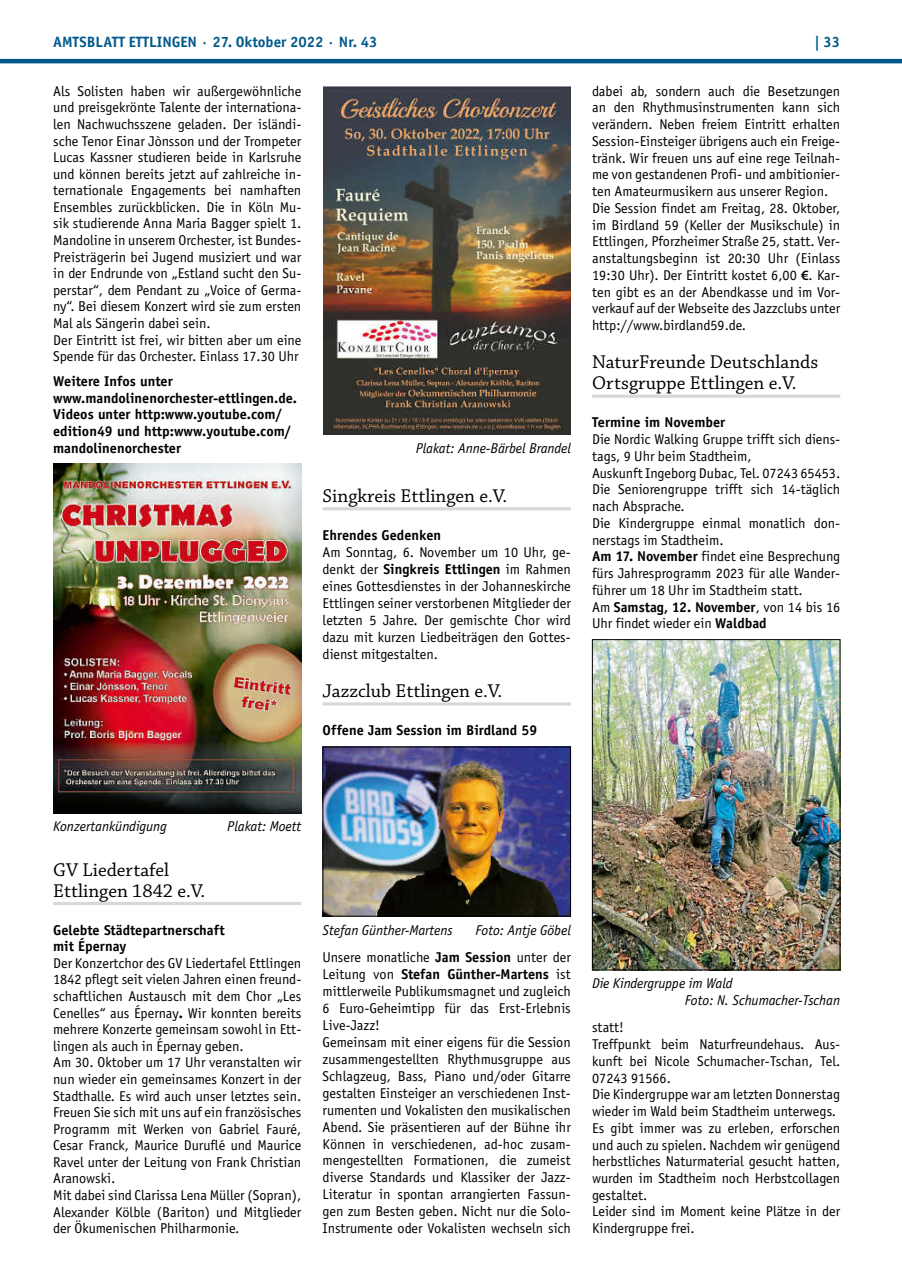
<style>
.page{position:relative;width:902px;height:1280px;background:#fff}
.page>*{position:absolute;margin:0;border:0;box-sizing:border-box;transform-origin:0 0}
.t1{font:19.5px/21.1px "Chaparral Pro";color:#000}
.t2{font:700 15px "Officina Sans";color:#00588b}
.t3{font:14.25px/16.8px "Officina Sans";color:#000}
.t4{font:700 14.25px/16.6px "Officina Sans";color:#000}
.t5{font:italic 14.25px/16.8px "Officina Sans";color:#000}
.s1{font-family:"Myriad Pro";font-weight:600}
.s2{font-weight:700}
.s3{font-style:italic}
</style>
<div class="page">
<hr style="left:0;top:59px;width:901px;height:4px;background:#00588b">
<hr style="left:53px;top:902px;width:248px;height:3px;background:#d8d8d9">
<img style="left:53px;top:464px;width:248px;height:349px">
<hr style="left:322px;top:507px;width:248px;height:3px;background:#d8d8d9">
<hr style="left:322px;top:702px;width:248px;height:3px;background:#d8d8d9">
<img style="left:323px;top:86px;width:247px;height:349px">
<img style="left:324px;top:749px;width:244px;height:165px">
<div style="left:322px;top:747px;width:248px;height:169px;border:1px solid #000"></div>
<hr style="left:592px;top:395px;width:248px;height:3px;background:#d8d8d9">
<img style="left:594px;top:641px;width:244px;height:327px">
<div style="left:592px;top:639px;width:248px;height:331px;border:1px solid #000"></div>
<p class="t2" style="left:53px;top:32px;width:326px">AMTSBLATT ETTLINGEN · 27. Oktober 2022 · Nr. 43</p>
<p class="t2" style="left:814px;top:32px;width:28px">| 33</p>
<p class="t3" style="left:53px;top:83px;width:250px">Als Solisten haben wir außergewöhnliche und preisgekrönte Talente der internationa&shy;len Nachwuchsszene geladen. Der isländi&shy;sche Tenor Einar Jònsson und der Trompeter Lucas Kassner studieren beide in Karlsruhe und können bereits jetzt auf zahlreiche in&shy;ternationale Engagements bei namhaften Ensembles zurückblicken. Die in Köln Mu&shy;sik studierende Anna Maria Bagger spielt 1.<br>Mandoline in unserem Orchester, ist Bundes-Preisträgerin bei Jugend musiziert und war in der Endrunde von „Estland sucht den Su&shy;perstar“, dem Pendant zu „Voice of Germa&shy;ny“. Bei diesem Konzert wird sie zum ersten Mal als Sängerin dabei sein.<br>Der Eintritt ist frei, wir bitten aber um eine Spende für das Orchester. Einlass 17.30 Uhr</p>
<p class="t4" style="left:53px;top:373px;width:245px">Weitere Infos unter www.mandolinenorchester-ettlingen.de.<br>Videos unter http:www.youtube.com/ edition49 und http:www.youtube.com/ mandolinenorchester</p>
<p class="t3" style="left:592px;top:83px;width:250px">dabei ab, sondern auch die Besetzungen an den Rhythmusinstrumenten kann sich verändern. Neben freiem Eintritt erhalten Session-Einsteiger übrigens auch ein Freige&shy;tränk. Wir freuen uns auf eine rege Teilnah&shy;me von gestandenen Profi- und ambitionier&shy;ten Amateurmusikern aus unserer Region.<br>Die Session findet am Freitag, 28. Oktober, im Birdland 59 (Keller der Musikschule) in Ettlingen, Pforzheimer Straße 25, statt. Ver&shy;anstaltungsbeginn ist 20:30 Uhr (Einlass 19:30 Uhr). Der Eintritt kostet 6,00 <span class="s1">€</span>. Kar&shy;ten gibt es an der Abendkasse und im Vor&shy;verkauf auf der Webseite des Jazzclubs unter http://www.birdland59.de.</p>
<h1 class="t1" style="left:592px;top:352px;width:228px">NaturFreunde Deutschlands<br>Ortsgruppe Ettlingen e.V.</h1>
<p class="t4" style="left:592px;top:414px;width:135px">Termine im November</p>
<p class="t3" style="left:592px;top:431px;width:250px">Die Nordic Walking Gruppe trifft sich diens&shy;tags, 9 Uhr beim Stadtheim,<br>Auskunft Ingeborg Dubac, Tel. 07243 65453.<br>Die Seniorengruppe trifft sich 14-täglich nach Absprache.<br>Die Kindergruppe einmal monatlich don&shy;nerstags im Stadtheim.<br><span class="s2">Am 17. November</span> findet eine Besprechung fürs Jahresprogramm 2023 für alle Wander&shy;führer um 18 Uhr im Stadtheim statt.<br>Am <span class="s2">Samstag, 12. November</span>, von 14 bis 16<br>Uhr findet wieder ein <span class="s2">Waldbad</span></p>
<p class="t5" style="left:415px;top:440px;width:157px">Plakat: Anne-Bärbel Brandel</p>
<h1 class="t1" style="left:322px;top:486px;width:186px">Singkreis Ettlingen e.V.</h1>
<p class="t4" style="left:322px;top:527px;width:120px">Ehrendes Gedenken</p>
<p class="t3" style="left:322px;top:544px;width:250px;text-align:justify">Am Sonntag, 6. November um 10 Uhr, ge&shy;denkt der <span class="s2">Singkreis Ettlingen</span> im Rahmen eines Gottesdienstes in der Johanneskirche Ettlingen seiner verstorbenen Mitglieder der letzten 5 Jahre. Der gemischte Chor wird dazu mit kurzen Liedbeiträgen den Gottes&shy;dienst mitgestalten.</p>
<h1 class="t1" style="left:322px;top:681px;width:181px">Jazzclub Ettlingen e.V.</h1>
<p class="t4" style="left:322px;top:722px;width:216px">Offene Jam Session im Birdland 59</p>
<p class="t5" style="left:53px;top:818px;width:115px">Konzertankündigung</p>
<p class="t5" style="left:227px;top:818px;width:76px">Plakat: Moett</p>
<h1 class="t1" style="left:53px;top:860px;width:154px">GV Liedertafel<br>Ettlingen 1842 e.V.</h1>
<p class="t4" style="left:53px;top:921px;width:173px">Gelebte Städtepartnerschaft mit Épernay</p>
<p class="t3" style="left:53px;top:955px;width:250px">Der Konzertchor des GV Liedertafel Ettlingen 1842 pflegt seit vielen Jahren einen freund&shy;schaftlichen Austausch mit dem Chor „Les Cenelles“ aus Épernay<span class="s2">.</span> Wir konnten bereits mehrere Konzerte gemeinsam sowohl in Ett&shy;lingen als auch in Épernay geben.<br>Am 30. Oktober um 17 Uhr veranstalten wir nun wieder ein gemeinsames Konzert in der Stadthalle. Es wird auch unser letztes sein.<br>Freuen Sie sich mit uns auf ein französisches Programm mit Werken von Gabriel Fauré, Cesar Franck, Maurice Duruflé und Maurice Ravel unter der Leitung von Frank Christian Aranowski.<br>Mit dabei sind Clarissa Lena Müller (Sopran), Alexander Kölble (Bariton) und Mitglieder der Ökumenischen Philharmonie.</p>
<p class="t5" style="left:322px;top:921px;width:132px">Stefan Günther-Martens</p>
<p class="t3" style="left:322px;top:916px;width:250px;line-height:27.6px;text-align:right"><span class="s3">Foto: Antje Göbel<br></span>Unsere monatliche <span class="s2">Jam Session</span> unter der</p>
<p class="t3" style="left:322px;top:966px;width:250px">Leitung von <span class="s2">Stefan Günther-Martens</span> ist mittlerweile Publikumsmagnet und zugleich 6 Euro-Geheimtipp für das Erst-Erlebnis Live-Jazz!<br>Gemeinsam mit einer eigens für die Session zusammengestellten Rhythmusgruppe aus Schlagzeug, Bass, Piano und/oder Gitarre gestalten Einsteiger an verschiedenen Inst&shy;rumenten und Vokalisten den musikalischen Abend. Sie präsentieren auf der Bühne ihr Können in verschiedenen, ad-hoc zusam&shy;mengestellten Formationen, die zumeist diverse Standards und Klassiker der Jazz-Literatur in spontan arrangierten Fassun&shy;gen zum Besten geben. Nicht nur die Solo-Instrumente oder Vokalisten wechseln sich</p>
<p class="t5" style="left:684px;top:975px;width:157px;text-indent:-93px">Die Kindergruppe im Wald<br>Foto: N. Schumacher-Tschan</p>
<p class="t3" style="left:592px;top:1019px;width:250px">statt!<br>Treffpunkt beim Naturfreundehaus. Aus&shy;kunft bei Nicole Schumacher-Tschan, Tel.<br>07243 91566.<br>Die Kindergruppe war am letzten Donnerstag wieder im Wald beim Stadtheim unterwegs.<br>Es gibt immer was zu erleben, erforschen und auch zu spielen. Nachdem wir genügend herbstliches Naturmaterial gesucht hatten, wurden im Stadtheim noch Herbstcollagen gestaltet.<br>Leider sind im Moment keine Plätze in der Kindergruppe frei.</p>
</div>
